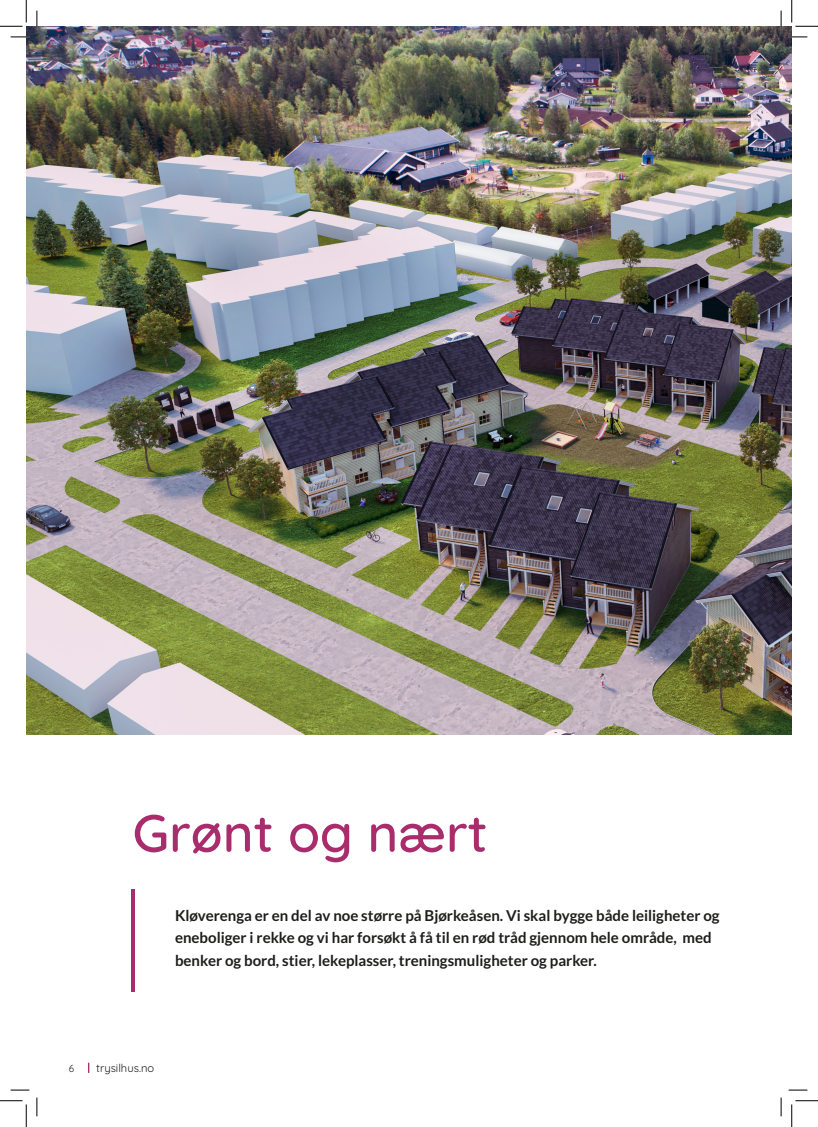
<style>
.page{position:relative;width:818px;height:1127px;background:#fff}
.page>*{position:absolute;margin:0;border:0;box-sizing:border-box;transform-origin:0 0}
.t1{font:500 52.5px "Quicksand";color:#a92c6c}
.t2{font:700 15px/22.5px "Lato";color:#1d1d1b}
.t3{font:11.25px "Quicksand";color:#1d1d1b}
.t4{font:10px "Quicksand";color:#1d1d1b}
</style>
<div class="page">
<hr style="left:131px;top:889px;width:3px;height:102px;background:#a92c6c">
<img style="left:26px;top:26px;width:766px;height:708px">
<svg style="left:11px;top:36px;width:18px;height:2px"></svg>
<svg style="left:788px;top:36px;width:19px;height:2px"></svg>
<svg style="left:11px;top:1089px;width:18px;height:1px"></svg>
<svg style="left:788px;top:1089px;width:19px;height:1px"></svg>
<svg style="left:36px;top:11px;width:2px;height:18px"></svg>
<svg style="left:36px;top:1097px;width:2px;height:18px"></svg>
<svg style="left:781px;top:11px;width:1px;height:18px"></svg>
<svg style="left:781px;top:1097px;width:1px;height:18px"></svg>
<svg style="left:0;top:0;width:27px;height:27px"></svg>
<svg style="left:0;top:1100px;width:27px;height:26px"></svg>
<svg style="left:791px;top:0;width:27px;height:27px"></svg>
<svg style="left:791px;top:1100px;width:27px;height:26px"></svg>
<h1 class="t1" style="left:133px;top:790px;width:357px">Grønt og nært</h1>
<p class="t2" style="left:175px;top:903px;width:546px">Kløverenga er en del av noe større på Bjørkeåsen. Vi skal bygge både leiligheter og eneboliger i rekke og vi har forsøkt å få til en rød tråd gjennom hele område, med benker og bord, stier, lekeplasser, treningsmuligheter og parker.</p>
<p class="t4" style="left:69px;top:1060px;width:7px">6</p>
<p class="t3" style="left:96px;top:1058px;width:59px">trysilhus.no</p>
</div>
